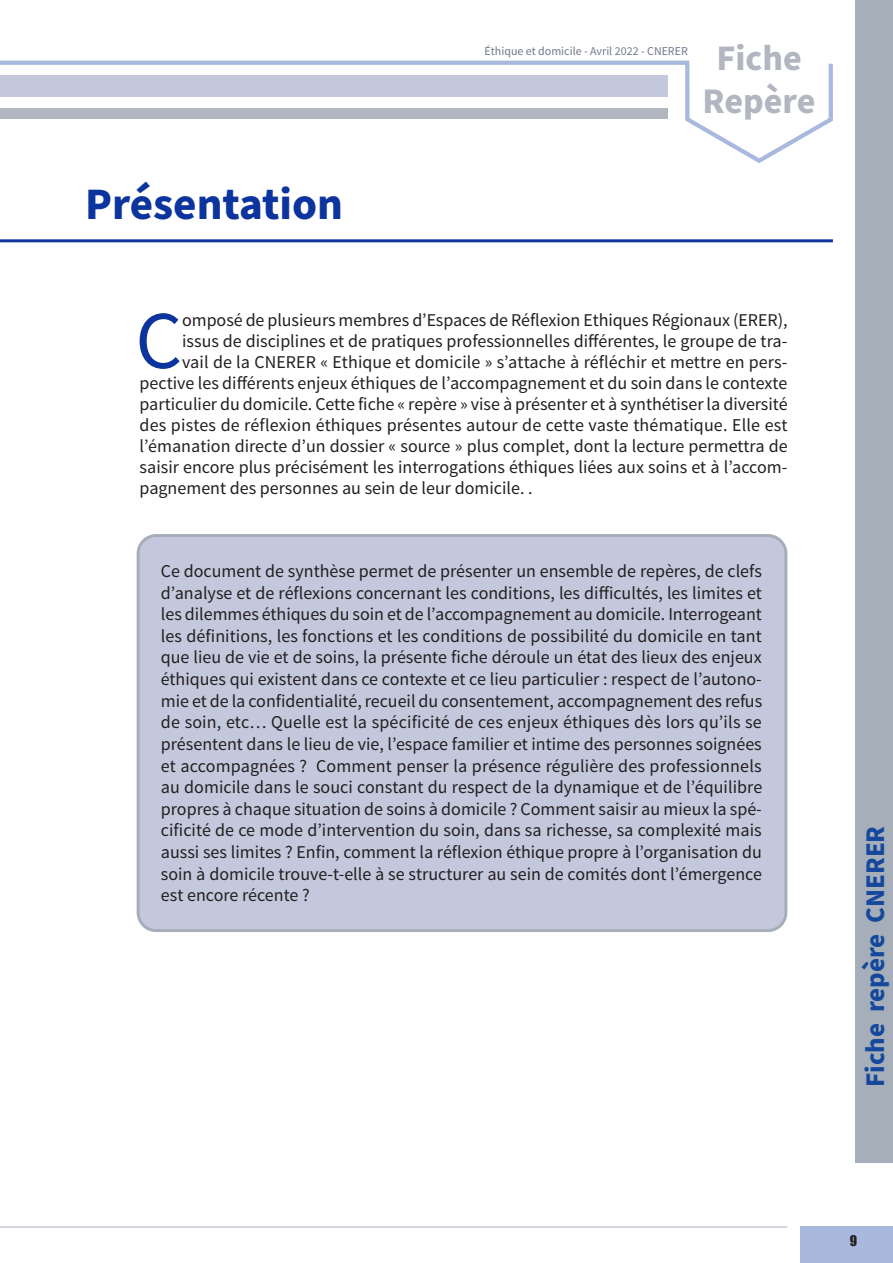
<style>
.page{position:relative;width:893px;height:1263px;background:#fff}
.page>*{position:absolute;margin:0;border:0;box-sizing:border-box;transform-origin:0 0}
.Body{font:82.05px "Source Sans Pro";color:#0c349e}
.Section_-_title{font:700 45px "Source Sans Pro";color:#0c349e}
.t1{font:700 36px/43.2px "Source Sans Pro";color:#b1b6c1;text-align:center}
.t2{font:700 27px "Source Sans Pro";color:#15489c}
.Body-2{font:18px/21.6px "Source Sans Pro";color:#231f20;text-align:justify}
.t3{font:13.5px "Impact";color:#231f20}
.t4{font:12px "Source Sans Pro";color:#72798b}
</style>
<div class="page">
<div style="left:0;top:108px;width:668px;height:11px;background:#b1b6c1"></div>
<svg style="left:683px;top:60px;width:150px;height:103px"></svg>
<div style="left:855px;top:0;width:38px;height:1163px;background:#a5aeb9"></div>
<div style="left:800px;top:1227px;width:93px;height:36px;background:#a9b8dd"></div>
<hr style="left:0;top:1226px;width:787px;height:1px;background:#b1b6c1">
<hr style="left:0;top:61px;width:689px;height:4px;background:#a9b8dd">
<div style="left:0;top:75px;width:668px;height:21px;background:#c3c8dd"></div>
<div style="left:138px;top:535px;width:648px;height:395px;background:#c3c8dd;border-radius:18px"></div>
<div style="left:137px;top:534px;width:650px;height:398px;border:3px solid #a5aeb9;border-radius:18px"></div>
<hr style="left:0;top:239px;width:833px;height:3px;background:#0c349e">
<p class="Section_-_title" style="left:85px;top:174px;width:260px">Présentation</p>
<p class="t4" style="left:485px;top:44px;width:205px">Éthique et domicile - Avril 2022 - CNERER</p>
<h3 class="t1" style="left:703px;top:37px;width:114px">Fiche<br>Repère</h3>
<p class="Body" style="left:136px;top:290px;width:48px">C</p>
<p class="Body-2" style="left:182px;top:309px;width:607px">omposé de plusieurs membres d’Espaces de Réflexion Ethiques Régionaux (ERER),</p>
<p class="Body-2" style="left:182px;top:330px;width:607px">issus de disciplines et de pratiques professionnelles différentes, le groupe de tra-</p>
<p class="Body-2" style="left:182px;top:351px;width:607px">vail de la CNERER « Ethique et domicile » s’attache à réfléchir et mettre en pers-</p>
<p class="Body-2" style="left:140px;top:372px;width:649px">pective les différents enjeux éthiques de l’accompagnement et du soin dans le contexte</p>
<p class="Body-2" style="left:140px;top:393px;width:649px">particulier du domicile. Cette fiche « repère » vise à présenter et à synthétiser la diversité</p>
<p class="Body-2" style="left:140px;top:414px;width:649px">des pistes de réflexion éthiques présentes autour de cette vaste thématique. Elle est</p>
<p class="Body-2" style="left:140px;top:435px;width:650px">l’émanation directe d’un dossier « source » plus complet, dont la lecture permettra de</p>
<p class="Body-2" style="left:140px;top:456px;width:649px">saisir encore plus précisément les interrogations éthiques liées aux soins et à l’accom-</p>
<p class="Body-2" style="left:140px;top:477px;width:395px">pagnement des personnes au sein de leur domicile. .</p>
<p class="Body-2" style="left:161px;top:561px;width:603px">Ce document de synthèse permet de présenter un ensemble de repères, de clefs d’analyse et de réflexions concernant les conditions, les difficultés, les limites et les dilemmes éthiques du soin et de l’accompagnement au domicile. Interrogeant les définitions, les fonctions et les conditions de possibilité du domicile en tant que lieu de vie et de soins, la présente fiche déroule un état des lieux des enjeux éthiques qui existent dans ce contexte et ce lieu particulier : respect de l’autono&shy;mie et de la confidentialité, recueil du consentement, accompagnement des refus de soin, etc… Quelle est la spécificité de ces enjeux éthiques dès lors qu’ils se présentent dans le lieu de vie, l’espace familier et intime des personnes soignées et accompagnées ? Comment penser la présence régulière des professionnels au domicile dans le souci constant du respect de la dynamique et de l’équilibre propres à chaque situation de soins à domicile ? Comment saisir au mieux la spé&shy;cificité de ce mode d’intervention du soin, dans sa richesse, sa complexité mais aussi ses limites ? Enfin, comment la réflexion éthique propre à l’organisation du soin à domicile trouve-t-elle à se structurer au sein de comités dont l’émergence est encore récente ?</p>
<h3 class="t2" style="left:857px;top:1087px;width:263px;rotate:-90deg">Fiche repère CNERER</h3>
<p class="t3" style="left:850px;top:1230px;width:9px">9</p>
</div>
